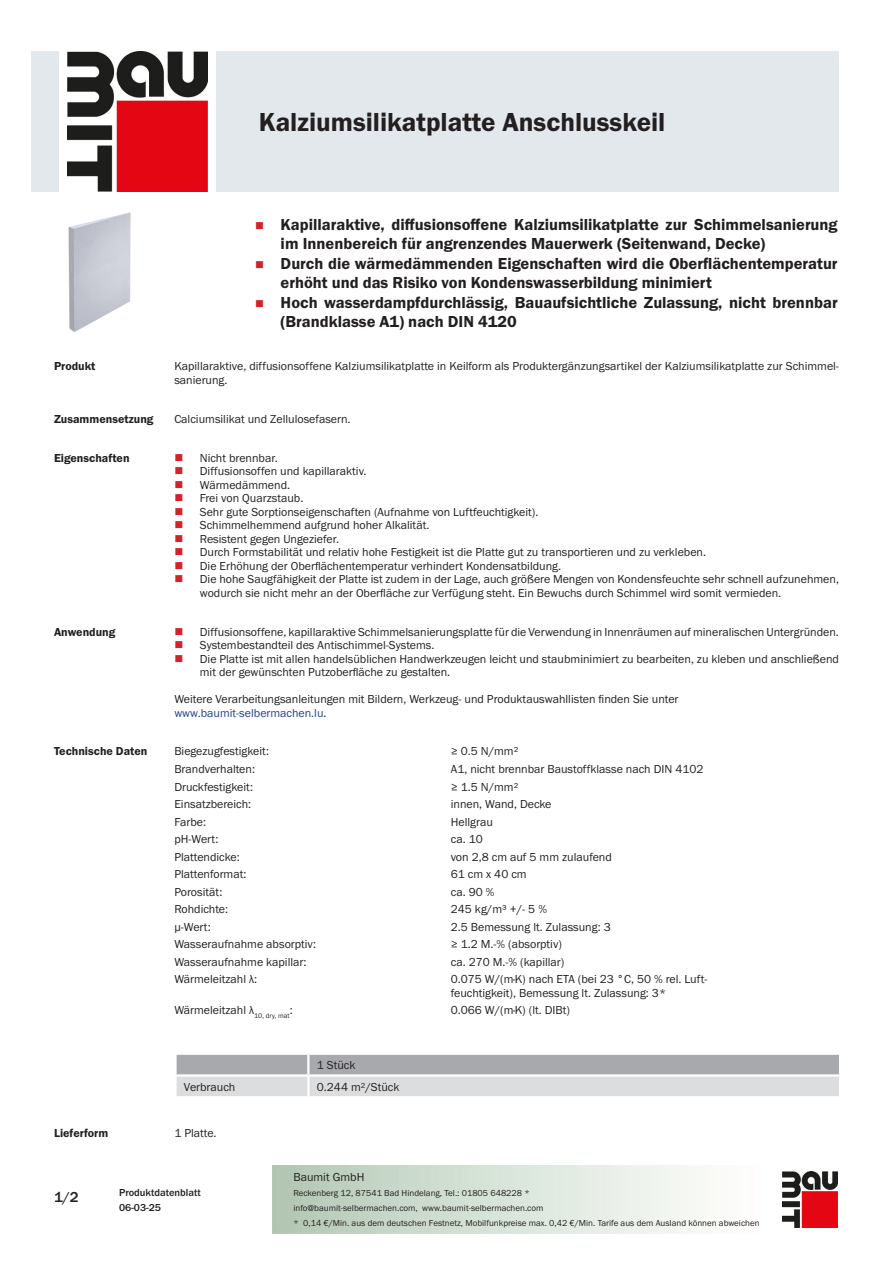
<style>
.page{position:relative;width:893px;height:1263px;background:#fff}
.page>*{position:absolute;margin:0;border:0;box-sizing:border-box;transform-origin:0 0}
.PDS_Produktname{font:27px "BM Franklin Gothic URW Dem";color:#231f20}
.t1{font:16.5px/19.5px "BM Franklin Gothic URW Dem";color:#231f20}
.t2{font:500 15px "BM Franklin Gothic URW";color:#231f20}
.PDS_Standard{font:12px/13.5px "BM Franklin Gothic URW Boo";color:#231f20}
.PDS_Standard_linksbü{font:12px/13.5px "BM Franklin Gothic URW Boo";color:#231f20}
.PDS_Header{font:12px "BM Franklin Gothic URW Dem";color:#231f20}
.PDS_Standard-2{font:12px "BM Franklin Gothic URW Boo";color:#253f8e}
.t3{font:500 10.5px/15px "BM Franklin Gothic URW";color:#231f20}
.t4{font:9px/15px "BM Franklin Gothic URW Boo";color:#231f20}
.s1{color:#231f20}
</style>
<div class="page">
<img style="left:782px;top:1171px;width:56px;height:56px">
<div style="left:32px;top:51px;width:27px;height:140px;background:#e2e8eb"></div>
<img style="left:68px;top:51px;width:139px;height:140px">
<div style="left:216px;top:51px;width:623px;height:140px;background:#e2e8eb"></div>
<img style="left:68px;top:213px;width:63px;height:119px">
<svg style="left:176px;top:1054px;width:664px;height:42px;background:#c4c5c8"></svg>
<hr style="left:174px;top:1074px;width:134px;height:2px;background:#fff">
<hr style="left:174px;top:1076px;width:3px;height:20px;background:#fff">
<hr style="left:308px;top:1074px;width:533px;height:2px;background:#fff">
<hr style="left:307px;top:1076px;width:2px;height:20px;background:#fff">
<hr style="left:839px;top:1076px;width:2px;height:20px;background:#fff">
<p class="PDS_Produktname" style="left:259px;top:106px;width:408px">Kalziumsilikatplatte Anschlusskeil</p>
<p class="t1" style="left:281px;top:215px;width:558px">Kapillaraktive, diffusionsoffene Kalziumsilikatplatte zur Schimmelsanierung im Innenbereich für angrenzendes Mauerwerk (Seitenwand, Decke)</p>
<p class="t1" style="left:281px;top:254px;width:558px">Durch die wärmedämmenden Eigenschaften wird die Oberflächentemperatur erhöht und das Risiko von Kondenswasserbildung minimiert</p>
<p class="t1" style="left:281px;top:293px;width:559px">Hoch wasserdampfdurchlässig, Bauaufsichtliche Zulassung, nicht brennbar (Brandklasse A1) nach DIN 4120</p>
<p class="PDS_Header" style="left:54px;top:359px;width:43px">Produkt</p>
<p class="PDS_Standard" style="left:174px;top:360px;width:666px">Kapillaraktive, diffusionsoffene Kalziumsilikatplatte in Keilform als Produktergänzungsartikel der Kalziumsilikatplatte zur Schimmel&shy;sanierung.</p>
<p class="PDS_Header" style="left:54px;top:411px;width:101px">Zusammensetzung</p>
<p class="PDS_Standard" style="left:174px;top:412px;width:178px">Calciumsilikat und Zellulosefasern.</p>
<p class="PDS_Header" style="left:54px;top:450px;width:77px">Eigenschaften</p>
<p class="PDS_Standard" style="left:200px;top:451px;width:79px">Nicht brennbar.</p>
<p class="PDS_Standard" style="left:200px;top:465px;width:168px">Diffusionsoffen und kapillaraktiv.</p>
<p class="PDS_Standard" style="left:200px;top:478px;width:92px">Wärmedämmend.</p>
<p class="PDS_Standard" style="left:200px;top:492px;width:105px">Frei von Quarzstaub.</p>
<p class="PDS_Standard" style="left:200px;top:505px;width:340px">Sehr gute Sorptionseigenschaften (Aufnahme von Luftfeuchtigkeit).</p>
<p class="PDS_Standard" style="left:200px;top:519px;width:231px">Schimmelhemmend aufgrund hoher Alkalität.</p>
<p class="PDS_Standard" style="left:200px;top:532px;width:141px">Resistent gegen Ungeziefer.</p>
<p class="PDS_Standard" style="left:200px;top:546px;width:508px">Durch Formstabilität und relativ hohe Festigkeit ist die Platte gut zu transportieren und zu verkleben.</p>
<p class="PDS_Standard" style="left:200px;top:559px;width:363px">Die Erhöhung der Oberflächentemperatur verhindert Kondensatbildung.</p>
<p class="PDS_Standard" style="left:200px;top:573px;width:641px">Die hohe Saugfähigkeit der Platte ist zudem in der Lage, auch größere Mengen von Kondensfeuchte sehr schnell aufzunehmen, wodurch sie nicht mehr an der Oberfläche zur Verfügung steht. Ein Bewuchs durch Schimmel wird somit vermieden.</p>
<p class="PDS_Header" style="left:54px;top:624px;width:63px">Anwendung</p>
<p class="PDS_Standard" style="left:200px;top:625px;width:641px">Diffusionsoffene, kapillaraktive Schimmelsanierungsplatte für die Verwendung in Innenräumen auf mineralischen Untergründen.</p>
<p class="PDS_Standard" style="left:200px;top:638px;width:236px">Systembestandteil des Antischimmel-Systems.</p>
<p class="PDS_Standard" style="left:200px;top:652px;width:641px">Die Platte ist mit allen handelsüblichen Handwerkzeugen leicht und staubminimiert zu bearbeiten, zu kleben und anschließend mit der gewünschten Putzoberfläche zu gestalten.</p>
<p class="PDS_Standard" style="left:174px;top:692px;width:506px">Weitere Verarbeitungsanleitungen mit Bildern, Werkzeug- und Produktauswahllisten finden Sie unter</p>
<p class="PDS_Standard-2" style="left:174px;top:705px;width:154px">www.baumit-selbermachen.lu<span class="s1">.</span></p>
<p class="PDS_Header" style="left:54px;top:744px;width:95px">Technische Daten</p>
<p class="PDS_Standard_linksbü" style="left:174px;top:745px;width:96px">Biegezugfestigkeit:</p>
<p class="PDS_Standard_linksbü" style="left:451px;top:745px;width:69px">≥ 0.5 N/mm²</p>
<p class="PDS_Standard_linksbü" style="left:174px;top:762px;width:82px">Brandverhalten:</p>
<p class="PDS_Standard_linksbü" style="left:451px;top:762px;width:254px">A1, nicht brennbar Baustoffklasse nach DIN 4102</p>
<p class="PDS_Standard_linksbü" style="left:174px;top:780px;width:80px">Druckfestigkeit:</p>
<p class="PDS_Standard_linksbü" style="left:451px;top:780px;width:69px">≥ 1.5 N/mm²</p>
<p class="PDS_Standard_linksbü" style="left:174px;top:797px;width:78px">Einsatzbereich:</p>
<p class="PDS_Standard_linksbü" style="left:451px;top:797px;width:102px">innen, Wand, Decke</p>
<p class="PDS_Standard_linksbü" style="left:174px;top:815px;width:33px">Farbe:</p>
<p class="PDS_Standard_linksbü" style="left:451px;top:815px;width:44px">Hellgrau</p>
<p class="PDS_Standard_linksbü" style="left:174px;top:832px;width:46px">pH-Wert:</p>
<p class="PDS_Standard_linksbü" style="left:451px;top:832px;width:34px">ca. 10</p>
<p class="PDS_Standard_linksbü" style="left:174px;top:850px;width:67px">Plattendicke:</p>
<p class="PDS_Standard_linksbü" style="left:451px;top:850px;width:163px">von 2,8 cm auf 5 mm zulaufend</p>
<p class="PDS_Standard_linksbü" style="left:174px;top:867px;width:74px">Plattenformat:</p>
<p class="PDS_Standard_linksbü" style="left:451px;top:867px;width:77px">61 cm x 40 cm</p>
<p class="PDS_Standard_linksbü" style="left:174px;top:885px;width:50px">Porosität:</p>
<p class="PDS_Standard_linksbü" style="left:451px;top:885px;width:45px">ca. 90 %</p>
<p class="PDS_Standard_linksbü" style="left:174px;top:902px;width:55px">Rohdichte:</p>
<p class="PDS_Standard_linksbü" style="left:451px;top:902px;width:98px">245 kg/m³ +/- 5 %</p>
<p class="PDS_Standard_linksbü" style="left:174px;top:920px;width:38px">μ-Wert:</p>
<p class="PDS_Standard_linksbü" style="left:451px;top:920px;width:161px">2.5 Bemessung lt. Zulassung: 3</p>
<p class="PDS_Standard_linksbü" style="left:174px;top:937px;width:143px">Wasseraufnahme absorptiv:</p>
<p class="PDS_Standard_linksbü" style="left:451px;top:937px;width:113px">≥ 1.2 M.-% (absorptiv)</p>
<p class="PDS_Standard_linksbü" style="left:174px;top:955px;width:134px">Wasseraufnahme kapillar:</p>
<p class="PDS_Standard_linksbü" style="left:451px;top:955px;width:115px">ca. 270 M.-% (kapillar)</p>
<p class="PDS_Standard_linksbü" style="left:174px;top:972px;width:84px">Wärmeleitzahl λ:</p>
<p class="PDS_Standard_linksbü" style="left:451px;top:972px;width:258px">0.075 W/(m·K) nach ETA (bei 23 °C, 50 % rel. Luft&shy;feuchtigkeit), Bemessung lt. Zulassung: 3*</p>
<p class="PDS_Standard_linksbü" style="left:174px;top:1003px;width:120px">Wärmeleitzahl λ<sub>10,</sub> <sub>dry,</sub> <sub>mat</sub>:</p>
<p class="PDS_Standard_linksbü" style="left:451px;top:1003px;width:121px">0.066 W/(m·K) (lt. DIBt)</p>
<p class="PDS_Standard_linksbü" style="left:317px;top:1058px;width:40px">1 Stück</p>
<p class="PDS_Standard_linksbü" style="left:184px;top:1080px;width:53px">Verbrauch</p>
<p class="PDS_Standard_linksbü" style="left:317px;top:1080px;width:84px">0.244 m²/Stück</p>
<p class="PDS_Header" style="left:54px;top:1126px;width:56px">Lieferform</p>
<p class="PDS_Standard" style="left:174px;top:1126px;width:44px">1 Platte.</p>
<p class="t2" style="left:54px;top:1188px;width:26px">1/2</p>
<p class="t3" style="left:119px;top:1185px;width:83px">Produktdatenblatt<br>06-03-25</p>
<p class="PDS_Standard" style="left:293px;top:1170px;width:73px">Baumit GmbH</p>
<p class="t4" style="left:293px;top:1186px;width:468px">Reckenberg 12, 87541 Bad Hindelang, Tel.: 01805 648228 *<br>info@baumit-selbermachen.com, www.baumit-selbermachen.com<br>* 0,14 €/Min. aus dem deutschen Festnetz, Mobilfunkpreise max. 0,42 €/Min. Tarife aus dem Ausland können abweichen</p>
</div>
